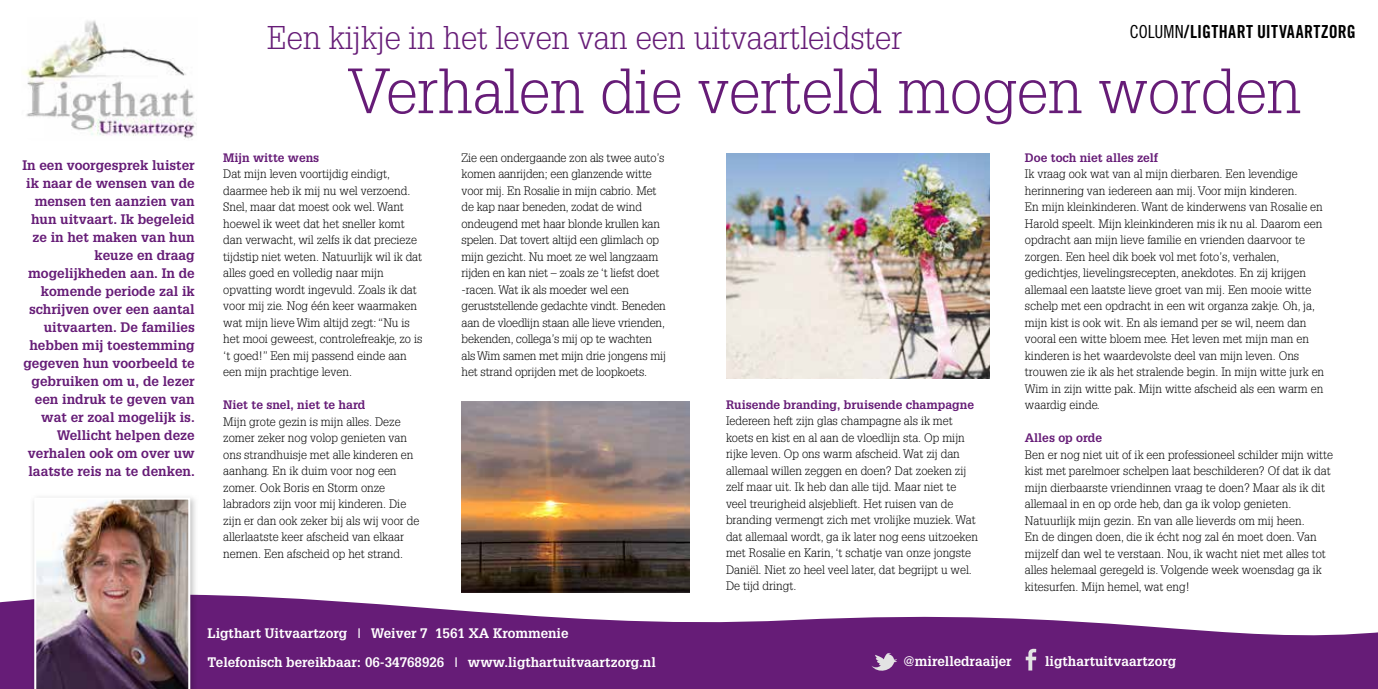
<style>
.page{position:relative;width:1378px;height:689px;background:#fff}
.page>*{position:absolute;margin:0;border:0;box-sizing:border-box;transform-origin:0 0}
.t1{font:300 62.25px "Glypha LT Std";color:#661c77}
.t2{font:300 32.1px "Glypha LT Std";color:#661c77}
.t3{font:18px "Trade Gothic LT Std Bd Cn 20";letter-spacing:.015em;color:#000}
.t4{font:700 13.5px/18px "Glypha LT Std";color:#661c77;text-align:right}
.t5{font:700 13.5px/28.5px "Glypha LT Std";color:#fff}
.t6{font:300 12px/16.5px "Glypha LT Std";color:#000}
.t7{font:700 12px "Glypha LT Std";color:#661c77}
.s1{font-family:"Trade Gothic LT Std Cn 18"}
</style>
<div class="page">
<img style="left:461px;top:401px;width:228px;height:185px">
<svg style="left:0;top:586px;width:1378px;height:103px;fill:#661c77"></svg>
<svg style="left:1025px;top:649px;width:11px;height:21px"></svg>
<svg style="left:871px;top:653px;width:26px;height:21px"></svg>
<img style="left:25px;top:20px;width:171px;height:120px">
<img style="left:30px;top:497px;width:168px;height:97px">
<img style="left:30px;top:594px;width:168px;height:95px">
<img style="left:34px;top:497px;width:156px;height:192px">
<img style="left:726px;top:153px;width:263px;height:225px">
<p class="t4" style="left:22px;top:155px;width:174px">In een voorgesprek luister ik naar de wensen van de mensen ten aanzien van hun uitvaart. Ik begeleid ze in het maken van hun keuze en draag mogelijkheden aan. In de komende periode zal ik schrijven over een aantal uitvaarten. De families hebben mij toestemming gegeven hun voorbeeld te gebruiken om u, de lezer een indruk te geven van wat er zoal mogelijk is.<br>Wellicht helpen deze verhalen ook om over uw laatste reis na te denken.</p>
<h2 class="t2" style="left:267px;top:19px;width:636px">Een kijkje in het leven van een uitvaartleidster</h2>
<h3 class="t3" style="left:1129px;top:21px;width:228px"><span class="s1">COLUMN</span>/LIGTHART UITVAARTZORG</h3>
<h1 class="t1" style="left:348px;top:56px;width:954px">Verhalen die verteld mogen worden</h1>
<p class="t7" style="left:223px;top:150px;width:97px">Mijn witte wens</p>
<p class="t6" style="left:223px;top:166px;width:201px">Dat mijn leven voortijdig eindigt, daarmee heb ik mij nu wel verzoend.<br>Snel, maar dat moest ook wel. Want hoewel ik weet dat het sneller komt dan verwacht, wil zelfs ik dat precieze tijdstip niet weten. Natuurlijk wil ik dat alles goed en volledig naar mijn opvatting wordt ingevuld. Zoals ik dat voor mij zie. Nog één keer waarmaken wat mijn lieve Wim altijd zegt: “Nu is het mooi geweest, controlefreakje, zo is ‘t goed!” Een mij passend einde aan een mijn prachtige leven.</p>
<p class="t7" style="left:223px;top:397px;width:144px">Niet te snel, niet te hard</p>
<p class="t6" style="left:223px;top:413px;width:198px">Mijn grote gezin is mijn alles. Deze zomer zeker nog volop genieten van ons strandhuisje met alle kinderen en aanhang. En ik duim voor nog een zomer. Ook Boris en Storm onze labradors zijn voor mij kinderen. Die zijn er dan ook zeker bij als wij voor de allerlaatste keer afscheid van elkaar nemen. Een afscheid op het strand.</p>
<p class="t6" style="left:461px;top:149px;width:206px">Zie een ondergaande zon als twee auto’s komen aanrijden; een glanzende witte voor mij. En Rosalie in mijn cabrio. Met de kap naar beneden, zodat de wind ondeugend met haar blonde krullen kan spelen. Dat tovert altijd een glimlach op mijn gezicht. Nu moet ze wel langzaam rijden en kan niet – zoals ze ‘t liefst doet -racen. Wat ik als moeder wel een geruststellende gedachte vindt. Beneden aan de vloedlijn staan alle lieve vrienden, bekenden, collega’s mij op te wachten als Wim samen met mijn drie jongens mij het strand oprijden met de loopkoets.</p>
<p class="t7" style="left:726px;top:397px;width:250px">Ruisende branding, bruisende champagne</p>
<p class="t6" style="left:726px;top:413px;width:254px">Iedereen heft zijn glas champagne als ik met koets en kist en al aan de vloedlijn sta. Op mijn rijke leven. Op ons warm afscheid. Wat zij dan allemaal willen zeggen en doen? Dat zoeken zij zelf maar uit. Ik heb dan alle tijd. Maar niet te veel treurigheid alsjeblieft. Het ruisen van de branding vermengt zich met vrolijke muziek. Wat dat allemaal wordt, ga ik later nog eens uitzoeken met Rosalie en Karin, ‘t schatje van onze jongste Daniël. Niet zo heel veel later, dat begrijpt u wel.<br>De tijd dringt.</p>
<p class="t7" style="left:1025px;top:150px;width:135px">Doe toch niet alles zelf</p>
<p class="t6" style="left:1025px;top:166px;width:301px">Ik vraag ook wat van al mijn dierbaren. Een levendige herinnering van iedereen aan mij. Voor mijn kinderen.<br>En mijn kleinkinderen. Want de kinderwens van Rosalie en Harold speelt. Mijn kleinkinderen mis ik nu al. Daarom een opdracht aan mijn lieve familie en vrienden daarvoor te zorgen. Een heel dik boek vol met foto’s, verhalen, gedichtjes, lievelingsrecepten, anekdotes. En zij krijgen allemaal een laatste lieve groet van mij. Een mooie witte schelp met een opdracht in een wit organza zakje. Oh, ja, mijn kist is ook wit. En als iemand per se wil, neem dan vooral een witte bloem mee. Het leven met mijn man en kinderen is het waardevolste deel van mijn leven. Ons trouwen zie ik als het stralende begin. In mijn witte jurk en Wim in zijn witte pak. Mijn witte afscheid als een warm en waardig einde.</p>
<p class="t7" style="left:1025px;top:430px;width:79px">Alles op orde</p>
<p class="t6" style="left:1025px;top:446px;width:310px">Ben er nog niet uit of ik een professioneel schilder mijn witte kist met parelmoer schelpen laat beschilderen? Of dat ik dat mijn dierbaarste vriendinnen vraag te doen? Maar als ik dit allemaal in en op orde heb, dan ga ik volop genieten.<br>Natuurlijk mijn gezin. En van alle lieverds om mij heen.<br>En de dingen doen, die ik écht nog zal én moet doen. Van mijzelf dan wel te verstaan. Nou, ik wacht niet met alles tot alles helemaal geregeld is. Volgende week woensdag ga ik kitesurfen. Mijn hemel, wat eng!</p>
<p class="t5" style="left:207px;top:618px;width:450px">Ligthart Uitvaartzorg | Weiver 7 1561 XA Krommenie<br>Telefonisch bereikbaar: 06-34768926 | www.ligthartuitvaartzorg.nl</p>
<p class="t5" style="left:903px;top:647px;width:110px">@mirelledraaijer</p>
<p class="t5" style="left:1045px;top:647px;width:133px">ligthartuitvaartzorg</p>
</div>
